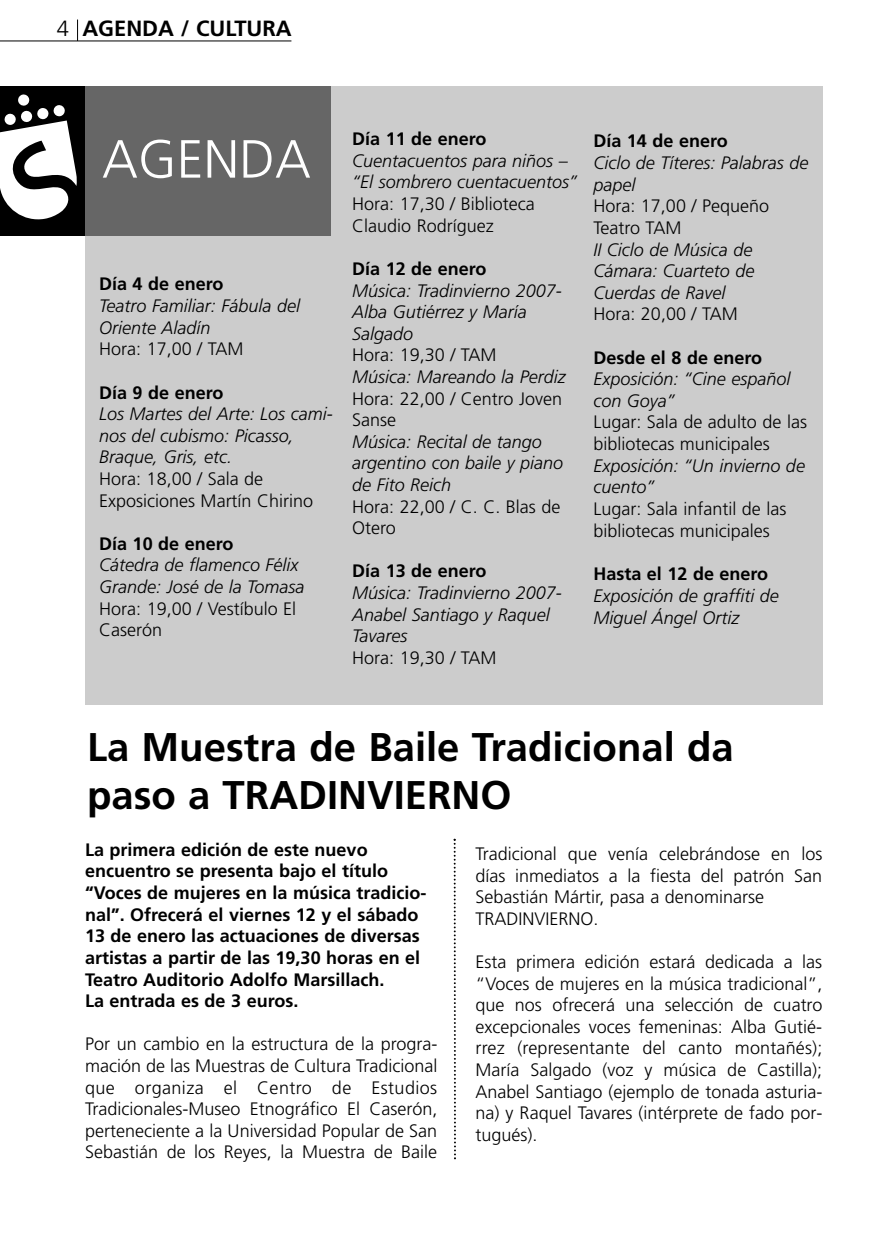
<style>
.page{position:relative;width:879px;height:1248px;background:#fff}
.page>*{position:absolute;margin:0;border:0;box-sizing:border-box;transform-origin:0 0}
.t1{font:300 53.6px "Frutiger";color:#fff}
.t2{font:700 40px/48px "Frutiger";color:#000}
.t3{font:700 22px "Frutiger";color:#000}
.t4{font:300 18px/21.6px "Frutiger";color:#000}
.t5{font:italic 300 18px/21.6px "Frutiger";color:#000}
.t6{font:700 18px/21.6px "Frutiger";color:#000}
.s1{font-weight:300}
</style>
<div class="page">
<hr style="left:0;top:41px;width:291px;height:1px;background:#000">
<svg style="left:77px;top:20px;width:1px;height:21px"></svg>
<svg style="left:454px;top:838px;width:2px;height:321px"></svg>
<div style="left:85px;top:86px;width:737px;height:618px;background:#ccc"></div>
<div style="left:0;top:86px;width:85px;height:150px;background:#000"></div>
<div style="left:85px;top:86px;width:245px;height:150px;background:#666"></div>
<svg style="left:21px;top:110px;width:12px;height:12px"></svg>
<svg style="left:18px;top:94px;width:12px;height:12px"></svg>
<svg style="left:4px;top:113px;width:12px;height:12px"></svg>
<svg style="left:37px;top:107px;width:12px;height:13px"></svg>
<svg style="left:53px;top:105px;width:12px;height:12px"></svg>
<svg style="left:0;top:120px;width:77px;height:100px"></svg>
<p class="t3" style="left:57px;top:20px;width:237px"><span class="s1">4</span> AGENDA / CULTURA</p>
<h1 class="t1" style="left:102px;top:137px;width:210px">AGENDA</h1>
<p class="t6" style="left:99px;top:275px;width:126px">Día 4 de enero</p>
<p class="t5" style="left:99px;top:296px;width:202px">Teatro Familiar: Fábula del<br>Oriente Aladín</p>
<p class="t4" style="left:99px;top:339px;width:146px">Hora: 17,00 / TAM</p>
<p class="t6" style="left:99px;top:383px;width:126px">Día 9 de enero</p>
<p class="t5" style="left:99px;top:404px;width:235px">Los Martes del Arte: Los cami&shy;nos del cubismo: Picasso,<br>Braque, Gris, etc.</p>
<p class="t4" style="left:99px;top:469px;width:215px">Hora: 18,00 / Sala de<br>Exposiciones Martín Chirino</p>
<p class="t6" style="left:99px;top:534px;width:136px">Día 10 de enero</p>
<p class="t5" style="left:99px;top:555px;width:207px">Cátedra de flamenco Félix<br>Grande: José de la Tomasa</p>
<p class="t4" style="left:99px;top:599px;width:199px">Hora: 19,00 / Vestíbulo El<br>Caserón</p>
<p class="t6" style="left:352px;top:129px;width:136px">Día 11 de enero</p>
<p class="t5" style="left:352px;top:151px;width:226px">Cuentacuentos para niños – “El sombrero cuentacuentos”</p>
<p class="t4" style="left:352px;top:194px;width:184px">Hora: 17,30 / Biblioteca<br>Claudio Rodríguez</p>
<p class="t6" style="left:352px;top:259px;width:136px">Día 12 de enero</p>
<p class="t5" style="left:352px;top:281px;width:211px">Música: Tradinvierno 2007-<br>Alba Gutiérrez y María<br>Salgado</p>
<p class="t4" style="left:352px;top:345px;width:146px">Hora: 19,30 / TAM</p>
<p class="t5" style="left:352px;top:367px;width:215px">Música: Mareando la Perdiz</p>
<p class="t4" style="left:352px;top:389px;width:211px">Hora: 22,00 / Centro Joven<br>Sanse</p>
<p class="t5" style="left:352px;top:432px;width:213px">Música: Recital de tango argentino con baile y piano de Fito Reich</p>
<p class="t4" style="left:352px;top:497px;width:210px">Hora: 22,00 / C. C. Blas de<br>Otero</p>
<p class="t6" style="left:352px;top:561px;width:136px">Día 13 de enero</p>
<p class="t5" style="left:352px;top:583px;width:211px">Música: Tradinvierno 2007-<br>Anabel Santiago y Raquel<br>Tavares</p>
<p class="t4" style="left:352px;top:648px;width:146px">Hora: 19,30 / TAM</p>
<p class="t6" style="left:593px;top:132px;width:136px">Día 14 de enero</p>
<p class="t5" style="left:593px;top:153px;width:216px">Ciclo de Títeres: Palabras de papel</p>
<p class="t4" style="left:593px;top:197px;width:177px">Hora: 17,00 / Pequeño<br>Teatro TAM</p>
<p class="t5" style="left:593px;top:240px;width:162px;text-align:justify">II Ciclo de Música de Cámara: Cuarteto de Cuerdas de Ravel</p>
<p class="t4" style="left:593px;top:305px;width:146px">Hora: 20,00 / TAM</p>
<p class="t6" style="left:593px;top:348px;width:170px">Desde el 8 de enero</p>
<p class="t5" style="left:593px;top:369px;width:198px">Exposición: “Cine español con Goya”</p>
<p class="t4" style="left:593px;top:413px;width:215px">Lugar: Sala de adulto de las bibliotecas municipales</p>
<p class="t5" style="left:593px;top:456px;width:213px">Exposición: “Un invierno de cuento”</p>
<p class="t4" style="left:593px;top:499px;width:194px">Lugar: Sala infantil de las bibliotecas municipales</p>
<p class="t6" style="left:593px;top:564px;width:176px">Hasta el 12 de enero</p>
<p class="t5" style="left:593px;top:586px;width:187px">Exposición de graffiti de<br>Miguel Ángel Ortiz</p>
<h2 class="t2" style="left:87px;top:726px;width:648px">La Muestra de Baile Tradicional da paso a TRADINVIERNO</h2>
<p class="t6" style="left:85px;top:840px;width:343px">La primera edición de este nuevo encuentro se presenta bajo el título “Voces de mujeres en la música tradicio&shy;nal”. Ofrecerá el viernes 12 y el sábado 13 de enero las actuaciones de diversas artistas a partir de las 19,30 horas en el Teatro Auditorio Adolfo Marsillach.<br>La entrada es de 3 euros.</p>
<p class="t4" style="left:85px;top:1034px;width:354px;text-align:justify">Por un cambio en la estructura de la progra&shy;mación de las Muestras de Cultura Tradicional que organiza el Centro de Estudios Tradicionales-Museo Etnográfico El Caserón, perteneciente a la Universidad Popular de San Sebastián de los Reyes, la Muestra de Baile</p>
<p class="t4" style="left:475px;top:844px;width:348px">Tradicional que venía celebrándose en los días inmediatos a la fiesta del patrón San Sebastián Mártir, pasa a denominarse TRADINVIERNO.</p>
<p class="t4" style="left:475px;top:952px;width:348px;text-align:justify">Esta primera edición estará dedicada a las “Voces de mujeres en la música tradicional”, que nos ofrecerá una selección de cuatro excepcionales voces femeninas: Alba Gutié&shy;rrez (representante del canto montañés); María Salgado (voz y música de Castilla); Anabel Santiago (ejemplo de tonada asturia&shy;na) y Raquel Tavares (intérprete de fado por&shy;tugués).</p>
</div>
